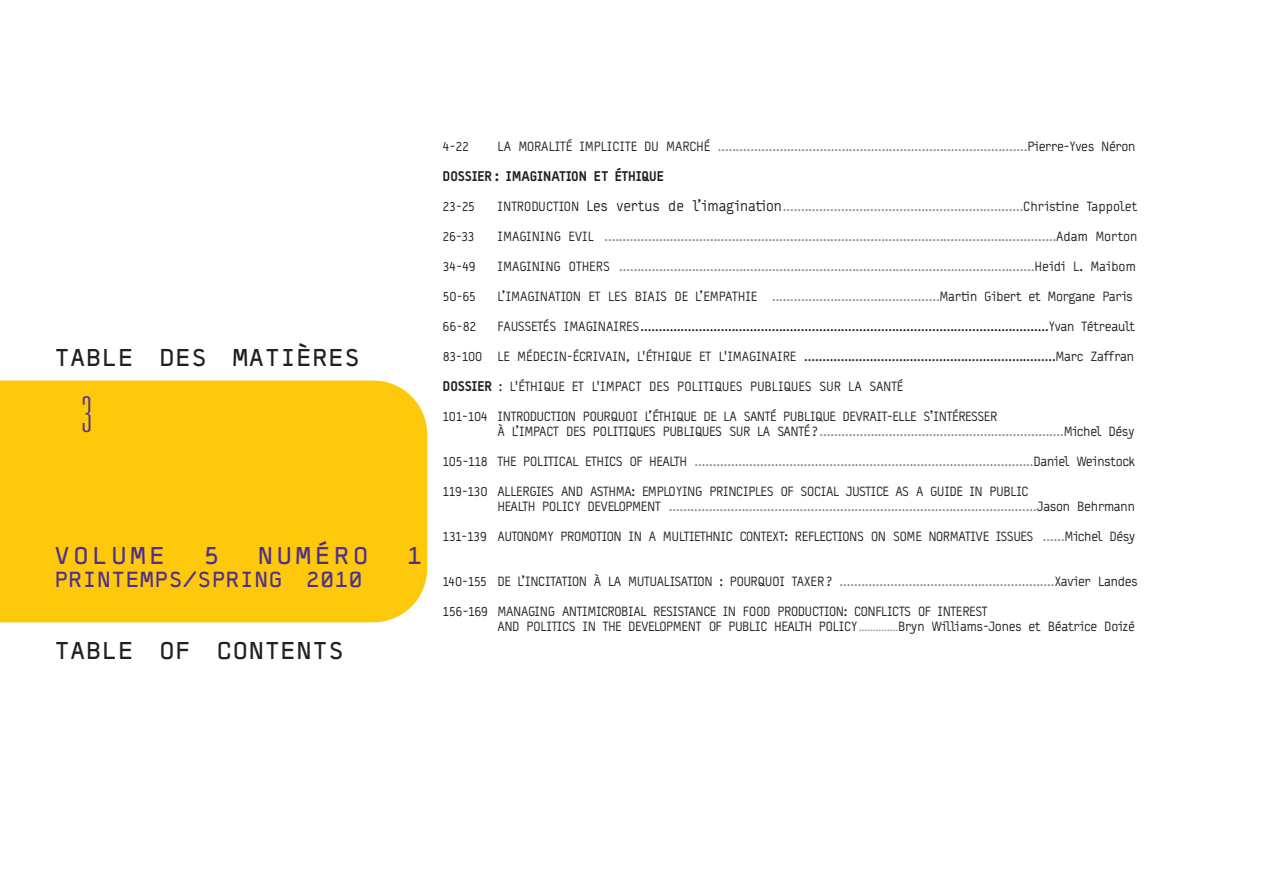
<style>
.page{position:relative;width:1263px;height:893px;background:#fff}
.page>*{position:absolute;margin:0;border:0;box-sizing:border-box;transform-origin:0 0}
.t1{font:100 ultra-condensed 49.5px "Univers";color:#4c2f91}
.t2{font:24px "Typestar OCR";color:#231f20}
.t3{font:24px "Typestar OCR";letter-spacing:.13em;color:#4c2f91}
.t4{font:21.6px "Typestar OCR";color:#4c2f91}
.t5{font:13.5px/15px "Typestar";letter-spacing:-.02em;color:#231f20}
.t6{font:13.5px "Typestar";color:#8a8c8f}
.t7{font:13.5px "Typestar";color:#231f20}
.t8{font:13.5px "Typestar";letter-spacing:-.02em;color:#8a8c8f}
.t9{font:900 13.5px "Typestar";color:#231f20}
.s1{color:#231f20}
.s2{font-size:15px;color:#231f20}
.s3{color:#8a8c8f}
.s4{font-weight:900}
.s5{font-size:10.5px;color:#8a8c8f}
</style>
<div class="page">
<div style="left:0;top:381px;width:427px;height:241px;background:#fec80b"></div>
<div style="left:54px;top:383px;width:65px;height:59px;background:#fec80b"></div>
<h2 class="t2" style="left:54px;top:343px;width:307px">TABLE DES MATIÈRES</h2>
<h1 class="t1" style="left:81px;top:389px;width:13px">3</h1>
<h2 class="t3" style="left:54px;top:541px;width:113px">VOLUME</h2>
<h2 class="t3" style="left:203px;top:541px;width:17px">5</h2>
<h2 class="t3" style="left:257px;top:541px;width:113px">NUMÉRO</h2>
<h2 class="t3" style="left:407px;top:541px;width:17px">1</h2>
<h3 class="t4" style="left:54px;top:565px;width:310px">PRINTEMPS/SPRING 2010</h3>
<h2 class="t2" style="left:54px;top:635px;width:291px">TABLE OF CONTENTS</h2>
<p class="t5" style="left:443px;top:139px;width:28px">4-22</p>
<p class="t6" style="left:498px;top:139px;width:639px"><span class="s1">LA MORALITÉ IMPLICITE DU MARCHÉ</span> .....................................................................................<span class="s1">Pierre-Yves Néron</span></p>
<p class="t9" style="left:443px;top:168px;width:223px">DOSSIER : IMAGINATION ET ÉTHIQUE</p>
<p class="t5" style="left:443px;top:199px;width:34px">23-25</p>
<p class="t6" style="left:498px;top:199px;width:641px"><span class="s1">INTRODUCTION</span> <span class="s2">Les vertus de l’imagination</span>..................................................................<span class="s1">Christine Tappolet</span></p>
<p class="t5" style="left:443px;top:229px;width:33px">26-33</p>
<p class="t6" style="left:498px;top:229px;width:641px"><span class="s1">IMAGINING EVIL</span> ............................................................................................................................<span class="s1">Adam Morton</span></p>
<p class="t5" style="left:443px;top:259px;width:35px">34-49</p>
<p class="t6" style="left:498px;top:259px;width:640px"><span class="s1">IMAGINING OTHERS</span> ..................................................................................................................<span class="s1">Heidi L. Maibom</span></p>
<p class="t5" style="left:443px;top:289px;width:35px">50-65</p>
<p class="t5" style="left:497px;top:289px;width:637px">L’IMAGINATION ET LES BIAIS DE L’EMPATHIE <span class="s3">..............................................</span>Martin Gibert et Morgane Paris</p>
<p class="t5" style="left:443px;top:319px;width:35px">66-82</p>
<p class="t5" style="left:498px;top:319px;width:639px">FAUSSETÉS IMAGINAIRES................................................................................................................Yvan Tétreault</p>
<p class="t7" style="left:443px;top:349px;width:693px">83-100 LE MÉDECIN-ÉCRIVAIN, L'ÉTHIQUE ET L'IMAGINAIRE .....................................................................Marc Zaffran</p>
<p class="t7" style="left:443px;top:379px;width:462px"><span class="s4">DOSSIER</span> : L'ÉTHIQUE ET L'IMPACT DES POLITIQUES PUBLIQUES SUR LA SANTÉ</p>
<p class="t5" style="left:497px;top:409px;width:638px;text-indent:-55px">101-104 INTRODUCTION POURQUOI L’ÉTHIQUE DE LA SANTÉ PUBLIQUE DEVRAIT-ELLE S’INTÉRESSER<br>À L’IMPACT DES POLITIQUES PUBLIQUES SUR LA SANTÉ ?<span class="s3">...................................................................</span>Michel Désy</p>
<p class="t8" style="left:443px;top:454px;width:694px"><span class="s1">105-118 THE POLITICAL ETHICS OF HEALTH</span> .............................................................................................<span class="s1">Daniel Weinstock</span></p>
<p class="t5" style="left:497px;top:484px;width:639px;text-indent:-55px">119-130 ALLERGIES AND ASTHMA: EMPLOYING PRINCIPLES OF SOCIAL JUSTICE AS A GUIDE IN PUBLIC<br>HEALTH POLICY DEVELOPMENT <span class="s3">.....................................................................................................</span>Jason Behrmann</p>
<p class="t5" style="left:443px;top:529px;width:694px">131-139 AUTONOMY PROMOTION IN A MULTIETHNIC CONTEXT: REFLECTIONS ON SOME NORMATIVE ISSUES <span class="s3">......</span>Michel Désy</p>
<p class="t5" style="left:443px;top:574px;width:697px">140-155 DE L’INCITATION À LA MUTUALISATION : POURQUOI TAXER ? <span class="s3">...........................................................</span>Xavier Landes</p>
<p class="t5" style="left:497px;top:604px;width:639px;text-indent:-55px">156-169 MANAGING ANTIMICROBIAL RESISTANCE IN FOOD PRODUCTION: CONFLICTS OF INTEREST<br>AND POLITICS IN THE DEVELOPMENT OF PUBLIC HEALTH POLICY<span class="s5">..............</span>Bryn Williams-Jones et Béatrice Doizé</p>
</div>
